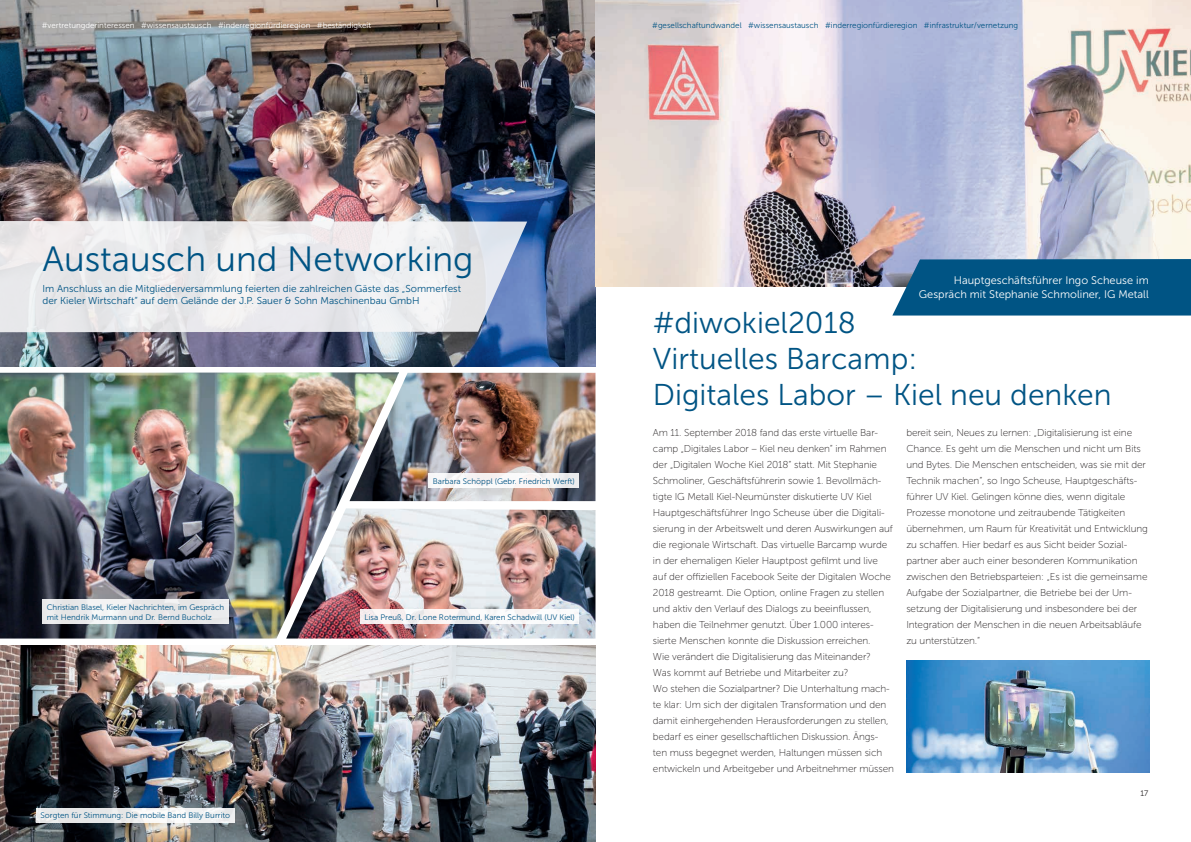
<style>
.page{position:relative;width:1191px;height:842px;background:#fff}
.page>*{position:absolute;margin:0;border:0;box-sizing:border-box;transform-origin:0 0}
.t1{font:35px "Museo Sans 300";color:#005484}
.t2{font:30px/36px "Museo Sans 300";color:#005484}
.t3{font:11px/13.2px "Museo Sans 300";color:#fff;text-align:right}
.t4{font:10px/16px "Museo Sans 100";letter-spacing:-.01em;color:#231f20}
.t5{font:10px/12px "Museo Sans 300";color:#005484}
.t6{font:8px/9.6px "Museo Sans 300";color:#005484}
.t7{font:8px "Museo Sans 300";color:#fff}
.t8{font:8px "Museo Sans 300";color:#231f20}
</style>
<div class="page">
<img style="left:0;top:372px;width:399px;height:266px">
<img style="left:0;top:0;width:595px;height:366px">
<img style="left:0;top:646px;width:595px;height:196px">
<img style="left:349px;top:373px;width:246px;height:128px">
<img style="left:286px;top:508px;width:309px;height:130px">
<div style="left:43px;top:600px;width:185px;height:24px;background:linear-gradient(to right,#eceded,#e7e7e9)"></div>
<svg style="left:360px;top:609px;width:219px;height:15px;fill:#f9f6f5"></svg>
<svg style="left:36px;top:808px;width:198px;height:14px;fill:#ededed"></svg>
<svg style="left:428px;top:473px;width:151px;height:15px;fill:#f8f6f5"></svg>
<svg style="left:0;top:221px;width:527px;height:111px;fill:#e9e9ec"></svg>
<img style="left:595px;top:0;width:596px;height:287px">
<div style="left:892px;top:259px;width:299px;height:56px;background:#005484"></div>
<img style="left:906px;top:660px;width:243px;height:112px">
<p class="t7" style="left:42px;top:21px;width:331px">#vertretungderinteressen #wissensaustausch #inderregionfürdieregion #beständigkeit</p>
<p class="t6" style="left:652px;top:21px;width:367px">#gesellschaftundwandel #wissensaustausch #inderregionfürdieregion #infrastruktur/vernetzung</p>
<h1 class="t1" style="left:43px;top:241px;width:432px">Austausch und Networking</h1>
<p class="t5" style="left:43px;top:283px;width:420px">Im Anschluss an die Mitgliederversammlung feierten die zahlreichen Gäste das „Sommerfest der Kieler Wirtschaft“ auf dem Gelände der J.P. Sauer &amp; Sohn Maschinenbau GmbH</p>
<p class="t3" style="left:919px;top:274px;width:231px">Hauptgeschäftsführer Ingo Scheuse im<br>Gespräch mit Stephanie Schmoliner, IG Metall</p>
<p class="t6" style="left:433px;top:476px;width:144px">Barbara Schöppl (Gebr. Friedrich Werft)</p>
<p class="t6" style="left:47px;top:603px;width:179px">Christian Blasel, Kieler Nachrichten, im Gespräch mit Hendrik Murmann und Dr. Bernd Bucholz</p>
<p class="t6" style="left:365px;top:612px;width:212px">Lisa Preuß, Dr. Lone Rotermund, Karen Schadwill (UV Kiel)</p>
<p class="t6" style="left:41px;top:811px;width:191px">Sorgten für Stimmung: Die mobile Band Billy Burrito</p>
<h2 class="t2" style="left:653px;top:305px;width:460px">#diwokiel2018<br>Virtuelles Barcamp:<br>Digitales Labor – Kiel neu denken</h2>
<p class="t4" style="left:653px;top:425px;width:243px">Am 11. September 2018 fand das erste virtuelle Bar&shy;camp „Digitales Labor – Kiel neu denken“ im Rahmen der „Digitalen Woche Kiel 2018“ statt. Mit Stephanie Schmoliner, Geschäftsführerin sowie 1. Bevollmäch&shy;tigte IG Metall Kiel-Neumünster diskutierte UV Kiel Hauptgeschäftsführer Ingo Scheuse über die Digitali&shy;sierung in der Arbeitswelt und deren Auswirkungen auf die regionale Wirtschaft. Das virtuelle Barcamp wurde in der ehemaligen Kieler Hauptpost gefilmt und live auf der offiziellen Facebook Seite der Digitalen Woche 2018 gestreamt. Die Option, online Fragen zu stellen und aktiv den Verlauf des Dialogs zu beeinflussen, haben die Teilnehmer genutzt. Über 1.000 interes&shy;sierte Menschen konnte die Diskussion erreichen.<br>Wie verändert die Digitalisierung das Miteinander?<br>Was kommt auf Betriebe und Mitarbeiter zu?<br>Wo stehen die Sozialpartner? Die Unterhaltung mach&shy;te klar: Um sich der digitalen Transformation und den damit einhergehenden Herausforderungen zu stellen, bedarf es einer gesellschaftlichen Diskussion. Ängs&shy;ten muss begegnet werden, Haltungen müssen sich entwickeln und Arbeitgeber und Arbeitnehmer müssen</p>
<p class="t4" style="left:906px;top:425px;width:243px">bereit sein, Neues zu lernen: „Digitalisierung ist eine Chance. Es geht um die Menschen und nicht um Bits und Bytes. Die Menschen entscheiden, was sie mit der Technik machen“, so Ingo Scheuse, Hauptgeschäfts&shy;führer UV Kiel. Gelingen könne dies, wenn digitale Prozesse monotone und zeitraubende Tätigkeiten übernehmen, um Raum für Kreativität und Entwicklung zu schaffen. Hier bedarf es aus Sicht beider Sozial&shy;partner aber auch einer besonderen Kommunikation zwischen den Betriebsparteien: „Es ist die gemeinsame Aufgabe der Sozialpartner, die Betriebe bei der Um&shy;setzung der Digitalisierung und insbesondere bei der Integration der Menschen in die neuen Arbeitsabläufe zu unterstützen.“</p>
<p class="t8" style="left:1140px;top:789px;width:9px">17</p>
</div>
